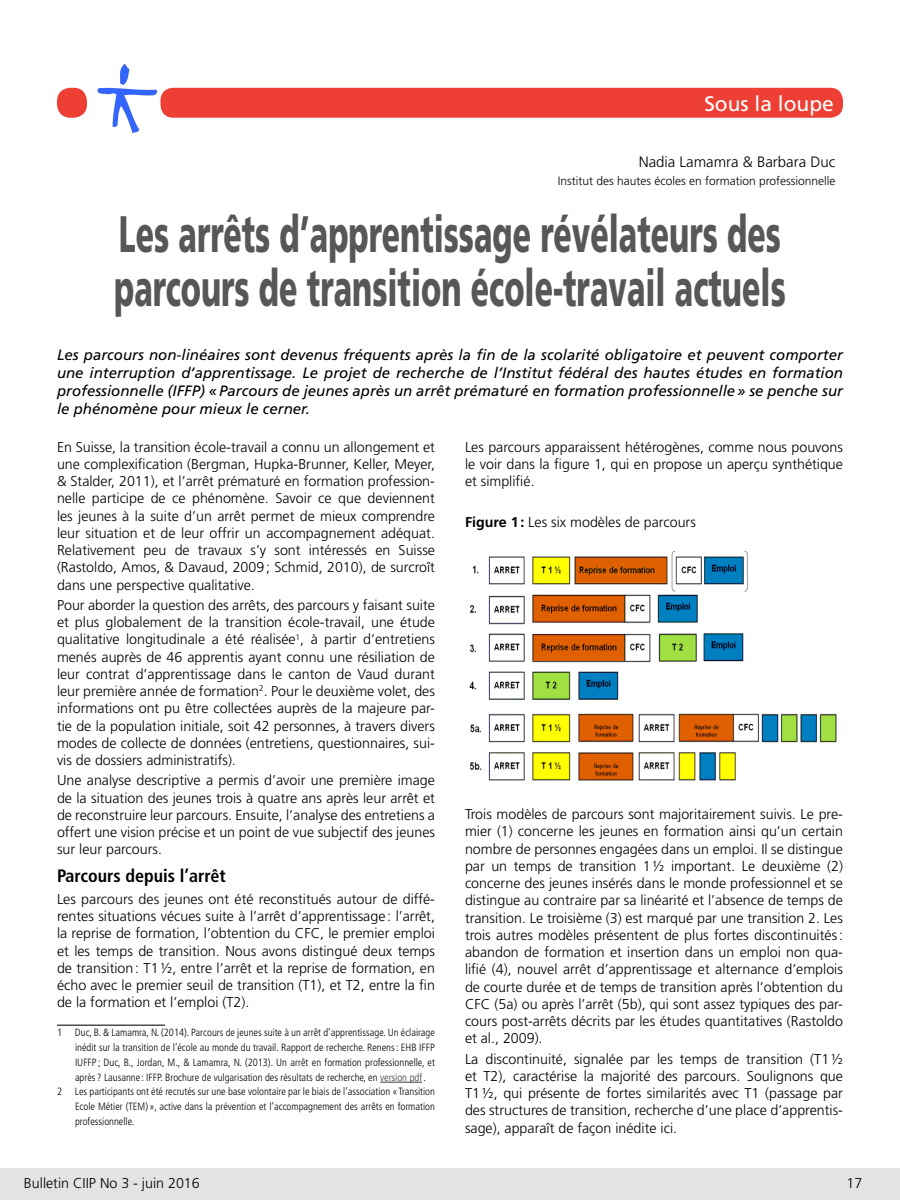
<style>
.page{position:relative;width:900px;height:1200px;background:#fff}
.page>*{position:absolute;margin:0;border:0;box-sizing:border-box;transform-origin:0 0}
.Titre_Sous_Loupe{font:900 51.3px "Frutiger LT Std";color:#575757;scale:.59 1}
.t1{font:21px "Frutiger LT Std";color:#fff}
.Titre_paragraphe1{font:700 condensed 18px "Frutiger LT Std";color:#000}
.RésuméArticle{font:italic 15px/18px "Frutiger LT Std";color:#000;text-align:justify}
.t2{font:300 15px "Frutiger LT Std";color:#000}
.Bas_de_page_grisé{font:300 14.25px/17.2px "Frutiger LT Std";color:#000;text-align:justify}
.t3{font:300 12px "Frutiger LT Std";color:#000}
.Note_bas_de_page{font:300 condensed 10.5px/15px "Frutiger LT Std";color:#000;text-align:justify}
.s1{color:#3b3b3b}
.s2{font-weight:700}
</style>
<div class="page">
<img style="left:97px;top:64px;width:61px;height:69px">
<div style="left:160px;top:87px;width:684px;height:31px;background:#ee3f34;border-radius:14px"></div>
<div style="left:159px;top:86px;width:685px;height:33px;border:2px solid #fff;border-radius:14px"></div>
<div style="left:57px;top:88px;width:30px;height:30px;background:#ee3f34;border-radius:14px"></div>
<hr style="left:57px;top:1024px;width:108px;height:2px;background:#4d4d4d">
<hr style="left:380px;top:1082px;width:42px;height:1px;background:#3b3b3b">
<img style="left:469px;top:550px;width:368px;height:231px">
<div style="left:0;top:1168px;width:900px;height:32px;background:#e3e3e6"></div>
<h2 class="t1" style="left:704px;top:91px;width:131px">Sous la loupe</h2>
<p class="t2" style="left:639px;top:154px;width:198px">Nadia Lamamra &amp; Barbara Duc</p>
<p class="t3" style="left:558px;top:174px;width:279px">Institut des hautes écoles en formation professionnelle</p>
<p class="Titre_Sous_Loupe" style="left:119px;top:203px;width:1124px">Les arrêts d’apprentissage révélateurs des</p>
<p class="Titre_Sous_Loupe" style="left:114px;top:257px;width:1140px">parcours de transition école-travail actuels</p>
<p class="RésuméArticle" style="left:57px;top:346px;width:788px">Les parcours non-linéaires sont devenus fréquents après la fin de la scolarité obligatoire et peuvent comporter une interruption d’apprentissage. Le projet de recherche de l’Institut fédéral des hautes études en formation professionnelle (IFFP) «Parcours de jeunes après un arrêt prématuré en formation professionnelle» se penche sur le phénomène pour mieux le cerner.</p>
<p class="Bas_de_page_grisé" style="left:57px;top:438px;width:380px">En Suisse, la transition école-travail a connu un allongement et une complexification (Bergman, Hupka-Brunner, Keller, Meyer, &amp; Stalder, 2011), et l’arrêt prématuré en formation profession&shy;nelle participe de ce phénomène. Savoir ce que deviennent les jeunes à la suite d’un arrêt permet de mieux comprendre leur situation et de leur offrir un accompagnement adéquat.<br>Relativement peu de travaux s’y sont intéressés en Suisse (Rastoldo, Amos, &amp; Davaud, 2009; Schmid, 2010), de surcroît dans une perspective qualitative.</p>
<p class="Bas_de_page_grisé" style="left:57px;top:597px;width:380px">Pour aborder la question des arrêts, des parcours y faisant suite et plus globalement de la transition école-travail, une étude qualitative longitudinale a été réalisée<sup>1</sup>, à partir d’entretiens menés auprès de 46 apprentis ayant connu une résiliation de leur contrat d’apprentissage dans le canton de Vaud durant leur première année de formation<sup>2</sup>. Pour le deuxième volet, des informations ont pu être collectées auprès de la majeure par&shy;tie de la population initiale, soit 42 personnes, à travers divers modes de collecte de données (entretiens, questionnaires, sui&shy;vis de dossiers administratifs).</p>
<p class="Bas_de_page_grisé" style="left:57px;top:772px;width:380px">Une analyse descriptive a permis d’avoir une première image de la situation des jeunes trois à quatre ans après leur arrêt et de reconstruire leur parcours. Ensuite, l’analyse des entretiens a offert une vision précise et un point de vue subjectif des jeunes sur leur parcours.</p>
<p class="Titre_paragraphe1" style="left:57px;top:865px;width:170px">Parcours depuis l’arrêt</p>
<p class="Bas_de_page_grisé" style="left:57px;top:890px;width:380px">Les parcours des jeunes ont été reconstitués autour de diffé&shy;rentes situations vécues suite à l’arrêt d’apprentissage: l’arrêt, la reprise de formation, l’obtention du CFC, le premier emploi et les temps de transition. Nous avons distingué deux temps de transition: T1½, entre l’arrêt et la reprise de formation, en écho avec le premier seuil de transition (T1), et T2, entre la fin de la formation et l’emploi (T2).</p>
<p class="Note_bas_de_page" style="left:75px;top:1025px;width:362px;text-indent:-18px">1 Duc, B. &amp; Lamamra, N. (2014). Parcours de jeunes suite à un arrêt d’apprentissage. Un éclairage inédit sur la transition de l’école au monde du travail. Rapport de recherche. Renens: EHB IFFP IUFFP ; Duc, B., Jordan, M., &amp; Lamamra, N. (2013). Un arrêt en formation professionnelle, et après ? Lausanne : IFFP. Brochure de vulgarisation des résultats de recherche, en <span class="s1">version pdf</span>.</p>
<p class="Note_bas_de_page" style="left:75px;top:1084px;width:361px;text-indent:-18px">2 Les participants ont été recrutés sur une base volontaire par le biais de l’association «Transition Ecole Métier (TEM) », active dans la prévention et l’accompagnement des arrêts en formation professionnelle.</p>
<p class="Bas_de_page_grisé" style="left:465px;top:438px;width:380px">Les parcours apparaissent hétérogènes, comme nous pouvons le voir dans la figure 1, qui en propose un aperçu synthétique et simplifié.</p>
<p class="Bas_de_page_grisé" style="left:465px;top:513px;width:232px"><span class="s2">Figure 1:</span> Les six modèles de parcours</p>
<p class="Bas_de_page_grisé" style="left:465px;top:806px;width:380px">Trois modèles de parcours sont majoritairement suivis. Le pre&shy;mier (1) concerne les jeunes en formation ainsi qu’un certain nombre de personnes engagées dans un emploi. Il se distingue par un temps de transition 1½ important. Le deuxième (2) concerne des jeunes insérés dans le monde professionnel et se distingue au contraire par sa linéarité et l’absence de temps de transition. Le troisième (3) est marqué par une transition 2. Les trois autres modèles présentent de plus fortes discontinuités: abandon de formation et insertion dans un emploi non qua&shy;lifié (4), nouvel arrêt d’apprentissage et alternance d’emplois de courte durée et de temps de transition après l’obtention du CFC (5a) ou après l’arrêt (5b), qui sont assez typiques des par&shy;cours post-arrêts décrits par les études quantitatives (Rastoldo et al., 2009).</p>
<p class="Bas_de_page_grisé" style="left:465px;top:1050px;width:380px">La discontinuité, signalée par les temps de transition (T1½ et T2), caractérise la majorité des parcours. Soulignons que T1½, qui présente de fortes similarités avec T1 (passage par des structures de transition, recherche d’une place d’apprentis&shy;sage), apparaît de façon inédite ici.</p>
<p class="Bas_de_page_grisé" style="left:24px;top:1175px;width:177px">Bulletin CIIP No 3 - juin 2016</p>
<p class="Bas_de_page_grisé" style="left:847px;top:1175px;width:17px">17</p>
</div>
